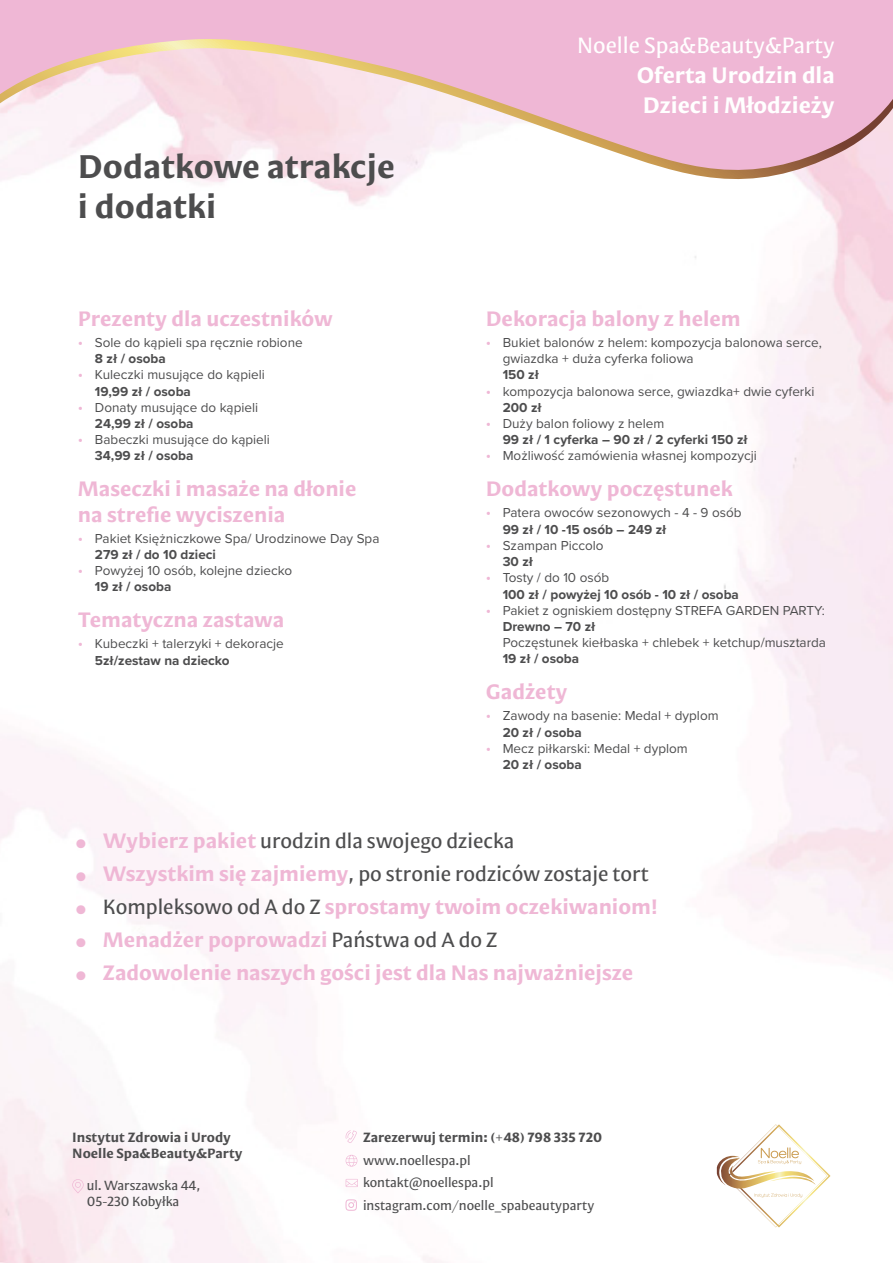
<style>
.page{position:relative;width:893px;height:1263px;background:#fff}
.page>*{position:absolute;margin:0;border:0;box-sizing:border-box;transform-origin:0 0}
.t1{font:700 33px/39.6px "Mestiza Sans";color:#4d4d4e}
.t2{font:700 22.5px/30px "Mestiza Sans";color:#fff}
.t3{font:22.5px "Mestiza Sans";color:#fff}
.t4{font:700 21px/25.2px "Mestiza Sans";color:#efb7d5}
.t5{font:21px "Mestiza Sans";color:#4d4d4e}
.t6{font:13.5px/16.2px "Proxima Nova";color:#4d4d4e}
.t7{font:700 13.5px/16.2px "Proxima Nova";color:#4d4d4e}
.t8{font:13.5px/22.5px "Mestiza Sans";color:#4d4d4e}
.t9{font:700 13.5px/16.2px "Mestiza Sans";color:#4d4d4e}
.s1{font-size:15px;color:#efb7d5}
.s2{font-weight:700}
.s3{font-weight:400;font-size:15px;color:#efb7d5}
.s4{font-weight:400}
.s5{font-family:"Proxima Nova";font-size:15px;color:#efb7d5}
.s6{font-weight:700;color:#efb7d5}
.s7{font-family:"Proxima Nova";font-weight:400;font-size:15px}
.s8{font-weight:400;color:#4d4d4e}
</style>
<div class="page">
<svg style="left:716px;top:1124px;width:114px;height:103px"></svg>
<svg style="left:72px;top:1179px;width:12px;height:14px"></svg>
<svg style="left:346px;top:1179px;width:12px;height:8px"></svg>
<svg style="left:346px;top:1130px;width:11px;height:13px"></svg>
<svg style="left:346px;top:1155px;width:11px;height:11px"></svg>
<svg style="left:345px;top:1199px;width:12px;height:12px"></svg>
<svg style="left:311px;top:190px;width:582px;height:10px"></svg>
<svg style="left:0;top:0;width:893px;height:190px;fill:#efb7d5"></svg>
<h1 class="t1" style="left:78px;top:146px;width:318px">Dodatkowe atrakcje i dodatki</h1>
<h3 class="t4" style="left:78px;top:306px;width:256px">Prezenty dla uczestników</h3>
<p class="t6" style="left:95px;top:334px;width:209px;text-indent:-17px"><span class="s1">•</span> Sole do kąpieli spa ręcznie robione<br><span class="s2">8 zł / osoba</span></p>
<p class="t6" style="left:95px;top:366px;width:171px;text-indent:-17px"><span class="s1">•</span> Kuleczki musujące do kąpieli<br><span class="s2">19,99 zł / osoba</span></p>
<p class="t6" style="left:95px;top:399px;width:165px;text-indent:-17px"><span class="s1">•</span> Donaty musujące do kąpieli<br><span class="s2">24,99 zł / osoba</span></p>
<p class="t6" style="left:95px;top:431px;width:176px;text-indent:-17px"><span class="s1">•</span> Babeczki musujące do kąpieli<br><span class="s2">34,99 zł / osoba</span></p>
<h3 class="t4" style="left:78px;top:476px;width:280px">Maseczki i masaże na dłonie na strefie wyciszenia</h3>
<p class="t6" style="left:95px;top:529px;width:286px;text-indent:-17px"><span class="s1">•</span> Pakiet Księżniczkowe Spa/ Urodzinowe Day Spa<br><span class="s2">279 zł / do 10 dzieci</span></p>
<p class="t6" style="left:95px;top:562px;width:199px;text-indent:-17px"><span class="s1">•</span> Powyżej 10 osób, kolejne dziecko<br><span class="s2">19 zł / osoba</span></p>
<h3 class="t4" style="left:78px;top:607px;width:208px">Tematyczna zastawa</h3>
<p class="t6" style="left:95px;top:635px;width:190px;text-indent:-17px"><span class="s1">•</span> Kubeczki + talerzyki + dekoracje<br><span class="s2">5zł/zestaw na dziecko</span></p>
<h2 class="t3" style="left:577px;top:32px;width:259px">Noelle Spa&amp;Beauty&amp;Party</h2>
<h2 class="t2" style="left:637px;top:60px;width:200px">Oferta Urodzin dla<br>Dzieci i Młodzieży</h2>
<h3 class="t4" style="left:486px;top:306px;width:256px">Dekoracja balony z helem</h3>
<p class="t6" style="left:503px;top:334px;width:321px;text-indent:-17px"><span class="s1">•</span> Bukiet balonów z helem: kompozycja balonowa serce, gwiazdka + duża cyferka foliowa</p>
<p class="t7" style="left:503px;top:367px;width:38px">150 zł</p>
<p class="t6" style="left:503px;top:382px;width:313px;text-indent:-17px"><span class="s1">•</span> kompozycja balonowa serce, gwiazdka+ dwie cyferki<br><span class="s2">200 zł</span></p>
<p class="t7" style="left:503px;top:415px;width:246px;text-indent:-17px"><span class="s3">•</span> <span class="s4">Duży balon foliowy z helem<br></span>99 zł / 1 cyferka – 90 zł / 2 cyferki 150 zł</p>
<p class="t6" style="left:486px;top:447px;width:273px"><span class="s1">•</span> Możliwość zamówienia własnej kompozycji</p>
<h3 class="t4" style="left:486px;top:476px;width:249px">Dodatkowy poczęstunek</h3>
<p class="t6" style="left:503px;top:504px;width:240px;text-indent:-17px"><span class="s1">•</span> Patera owoców sezonowych - 4 - 9 osób<br><span class="s2">99 zł / 10 -15 osób – 249 zł</span></p>
<p class="t6" style="left:503px;top:537px;width:102px;text-indent:-17px"><span class="s1">•</span> Szampan Piccolo<br><span class="s2">30 zł</span></p>
<p class="t7" style="left:503px;top:569px;width:238px;text-indent:-17px"><span class="s3">•</span> <span class="s4">Tosty / do 10 osób<br></span>100 zł / powyżej 10 osób - 10 zł / osoba</p>
<p class="t6" style="left:503px;top:601px;width:324px;text-indent:-17px"><span class="s1">•</span> Pakiet z ogniskiem dostępny STREFA GARDEN PARTY:<br><span class="s2">Drewno – 70 zł</span></p>
<p class="t6" style="left:503px;top:634px;width:325px">Poczęstunek kiełbaska + chlebek + ketchup/musztarda</p>
<p class="t7" style="left:503px;top:650px;width:78px">19 zł / osoba</p>
<h3 class="t4" style="left:486px;top:679px;width:83px">Gadżety</h3>
<p class="t6" style="left:503px;top:707px;width:217px;text-indent:-17px"><span class="s1">•</span> Zawody na basenie: Medal + dyplom<br><span class="s2">20 zł / osoba</span></p>
<p class="t6" style="left:503px;top:739px;width:187px;text-indent:-17px"><span class="s1">•</span> Mecz piłkarski: Medal + dyplom<br><span class="s2">20 zł / osoba</span></p>
<h3 class="t5" style="left:76px;top:827px;width:440px"><span class="s5">●</span> <span class="s6">Wybierz pakiet</span> urodzin dla swojego dziecka</h3>
<h3 class="t5" style="left:76px;top:860px;width:575px"><span class="s5">●</span> <span class="s6">Wszystkim się zajmiemy</span>, po stronie rodziców zostaje tort</h3>
<h3 class="t4" style="left:76px;top:893px;width:583px"><span class="s7">●</span> <span class="s8">Kompleksowo od A do Z</span> sprostamy twoim oczekiwaniom!</h3>
<h3 class="t4" style="left:76px;top:926px;width:423px"><span class="s7">●</span> Menadżer poprowadzi <span class="s8">Państwa od A do Z</span></h3>
<h3 class="t4" style="left:76px;top:959px;width:559px"><span class="s7">●</span> Zadowolenie naszych gości jest dla Nas najważniejsze</h3>
<p class="t9" style="left:72px;top:1129px;width:172px">Instytut Zdrowia i Urody<br>Noelle Spa&amp;Beauty&amp;Party</p>
<p class="t9" style="left:363px;top:1129px;width:241px">Zarezerwuj termin: (+48) 798 335 720</p>
<p class="t8" style="left:363px;top:1148px;width:233px">www.noellespa.pl kontakt@noellespa.pl instagram.com/noelle_spabeautyparty</p>
<p class="t8" style="left:87px;top:1177px;width:115px;line-height:16.2px">ul. Warszawska 44,<br>05-230 Kobyłka</p>
</div>
